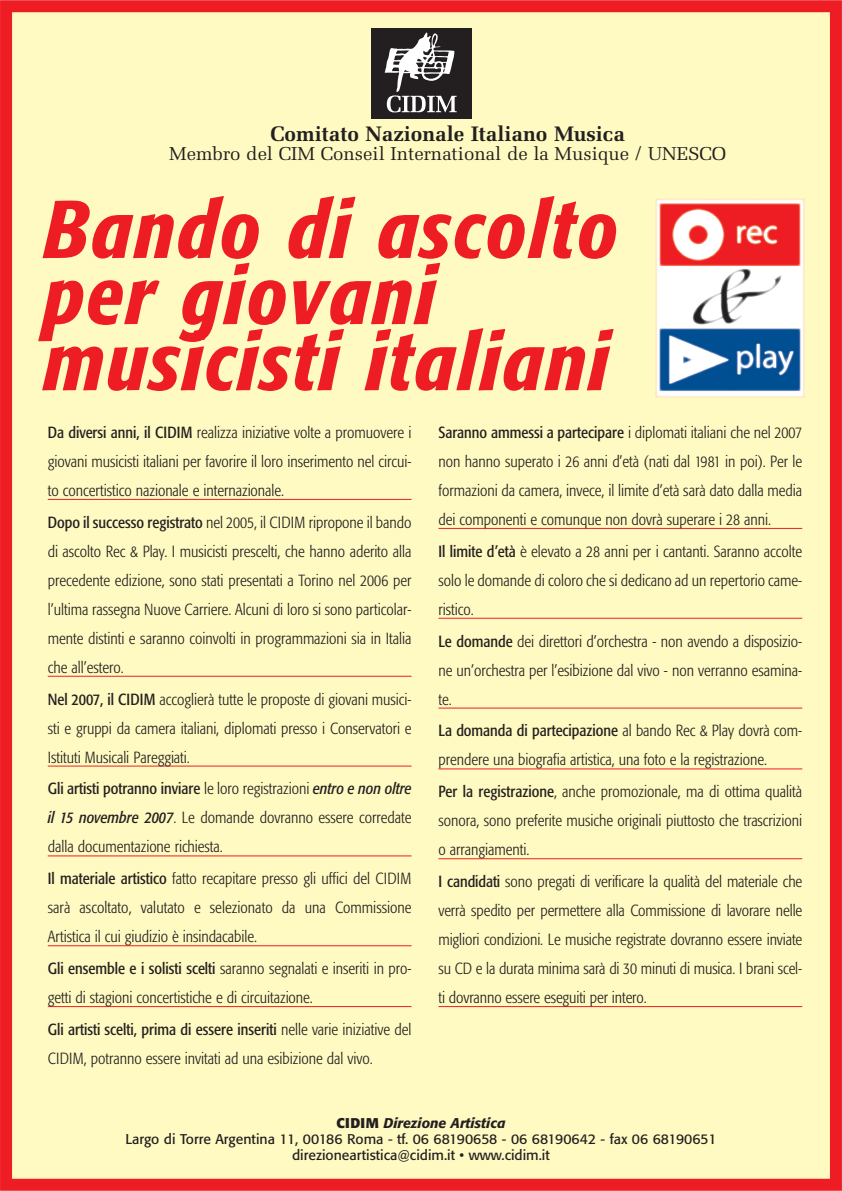
<style>
.page{position:relative;width:842px;height:1191px;background:#fff}
.page>*{position:absolute;margin:0;border:0;box-sizing:border-box;transform-origin:0 0}
.t1{font:italic 500 condensed 81.1px/66.1px "Formata";letter-spacing:.03em;color:#ee1d23}
.t2{font:700 21px "Melior";color:#231f20}
.t3{font:18.6px "Melior";color:#231f20}
.t4{font:300 condensed 16px/29px "Formata";color:#231f20;text-align:justify}
.t5{font:14px/16px "Formata";color:#231f20;text-align:center}
.s1{font-weight:400}
.s2{font-weight:400;font-style:italic}
.s3{font-weight:700}
.s4{font-weight:500;font-style:italic}
</style>
<div class="page">
<div style="left:6px;top:6px;width:830px;height:1179px;background:#fffac1"></div>
<div style="left:0;top:0;width:842px;height:1191px;border:12px solid #ee1d23"></div>
<hr style="left:48px;top:499px;width:364px;height:1px;background:#ee1d23">
<hr style="left:48px;top:676px;width:364px;height:1px;background:#ee1d23">
<hr style="left:48px;top:766px;width:364px;height:1px;background:#ee1d23">
<hr style="left:48px;top:856px;width:364px;height:1px;background:#ee1d23">
<hr style="left:48px;top:946px;width:364px;height:1px;background:#ee1d23">
<hr style="left:48px;top:1006px;width:364px;height:1px;background:#ee1d23">
<hr style="left:438px;top:528px;width:364px;height:1px;background:#ee1d23">
<hr style="left:438px;top:618px;width:364px;height:1px;background:#ee1d23">
<hr style="left:438px;top:708px;width:364px;height:1px;background:#ee1d23">
<hr style="left:438px;top:769px;width:364px;height:1px;background:#ee1d23">
<hr style="left:438px;top:859px;width:364px;height:1px;background:#ee1d23">
<hr style="left:438px;top:1006px;width:364px;height:1px;background:#ee1d23">
<img style="left:655px;top:198px;width:149px;height:199px">
<div style="left:371px;top:29px;width:100px;height:90px;background:#231f20"></div>
<svg style="left:385px;top:33px;width:72px;height:79px"></svg>
<h2 class="t2" style="left:271px;top:126px;width:356px">Comitato Nazionale Italiano Musica</h2>
<p class="t3" style="left:169px;top:146px;width:559px">Membro del CIM Conseil International de la Musique / UNESCO</p>
<h1 class="t1" style="left:43px;top:203px;width:576px">Bando di ascolto per giovani musicisti italiani</h1>
<p class="t4" style="left:48px;top:419px;width:365px"><span class="s1">Da diversi anni, il CIDIM</span> realizza iniziative volte a promuovere i giovani musicisti italiani per favorire il loro inserimento nel circui&shy;to concertistico nazionale e internazionale.</p>
<p class="t4" style="left:48px;top:509px;width:365px"><span class="s1">Dopo il successo registrato</span> nel 2005, il CIDIM ripropone il bando di ascolto Rec &amp; Play. I musicisti prescelti, che hanno aderito alla precedente edizione, sono stati presentati a Torino nel 2006 per l’ultima rassegna Nuove Carriere. Alcuni di loro si sono particolar&shy;mente distinti e saranno coinvolti in programmazioni sia in Italia che all’estero.</p>
<p class="t4" style="left:48px;top:686px;width:365px"><span class="s1">Nel 2007, il CIDIM</span> accoglierà tutte le proposte di giovani musici&shy;sti e gruppi da camera italiani, diplomati presso i Conservatori e Istituti Musicali Pareggiati.</p>
<p class="t4" style="left:48px;top:775px;width:365px"><span class="s1">Gli artisti potranno inviare</span> le loro registrazioni <span class="s2">entro e non oltre il 15 novembre 2007</span>. Le domande dovranno essere corredate dalla documentazione richiesta.</p>
<p class="t4" style="left:48px;top:865px;width:365px"><span class="s1">Il materiale artistico</span> fatto recapitare presso gli uffici del CIDIM sarà ascoltato, valutato e selezionato da una Commissione Artistica il cui giudizio è insindacabile.</p>
<p class="t4" style="left:48px;top:955px;width:365px"><span class="s1">Gli ensemble e i solisti scelti</span> saranno segnalati e inseriti in pro&shy;getti di stagioni concertistiche e di circuitazione.</p>
<p class="t4" style="left:48px;top:1016px;width:365px"><span class="s1">Gli artisti scelti, prima di essere inseriti</span> nelle varie iniziative del<br>CIDIM, potranno essere invitati ad una esibizione dal vivo.</p>
<p class="t4" style="left:438px;top:419px;width:365px"><span class="s1">Saranno ammessi a partecipare</span> i diplomati italiani che nel 2007 non hanno superato i 26 anni d’età (nati dal 1981 in poi). Per le formazioni da camera, invece, il limite d’età sarà dato dalla media dei componenti e comunque non dovrà superare i 28 anni.</p>
<p class="t4" style="left:438px;top:538px;width:365px"><span class="s1">Il limite d’età</span> è elevato a 28 anni per i cantanti. Saranno accolte solo le domande di coloro che si dedicano ad un repertorio came&shy;ristico.</p>
<p class="t4" style="left:438px;top:628px;width:365px"><span class="s1">Le domande</span> dei direttori d’orchestra - non avendo a disposizio&shy;ne un’orchestra per l’esibizione dal vivo - non verranno esamina&shy;te.</p>
<p class="t4" style="left:438px;top:717px;width:365px"><span class="s1">La domanda di partecipazione</span> al bando Rec &amp; Play dovrà com&shy;prendere una biografia artistica, una foto e la registrazione.</p>
<p class="t4" style="left:438px;top:778px;width:365px"><span class="s1">Per la registrazione</span>, anche promozionale, ma di ottima qualità sonora, sono preferite musiche originali piuttosto che trascrizioni o arrangiamenti.</p>
<p class="t4" style="left:438px;top:868px;width:365px"><span class="s1">I candidati</span> sono pregati di verificare la qualità del materiale che verrà spedito per permettere alla Commissione di lavorare nelle migliori condizioni. Le musiche registrate dovranno essere inviate su CD e la durata minima sarà di 30 minuti di musica. I brani scel&shy;ti dovranno essere eseguiti per intero.</p>
<p class="t5" style="left:125px;top:1116px;width:593px"><span class="s3">CIDIM</span> <span class="s4">Direzione Artistica<br></span>Largo di Torre Argentina 11, 00186 Roma - tf. 06 68190658 - 06 68190642 - fax 06 68190651 direzioneartistica@cidim.it • www.cidim.it</p>
</div>
